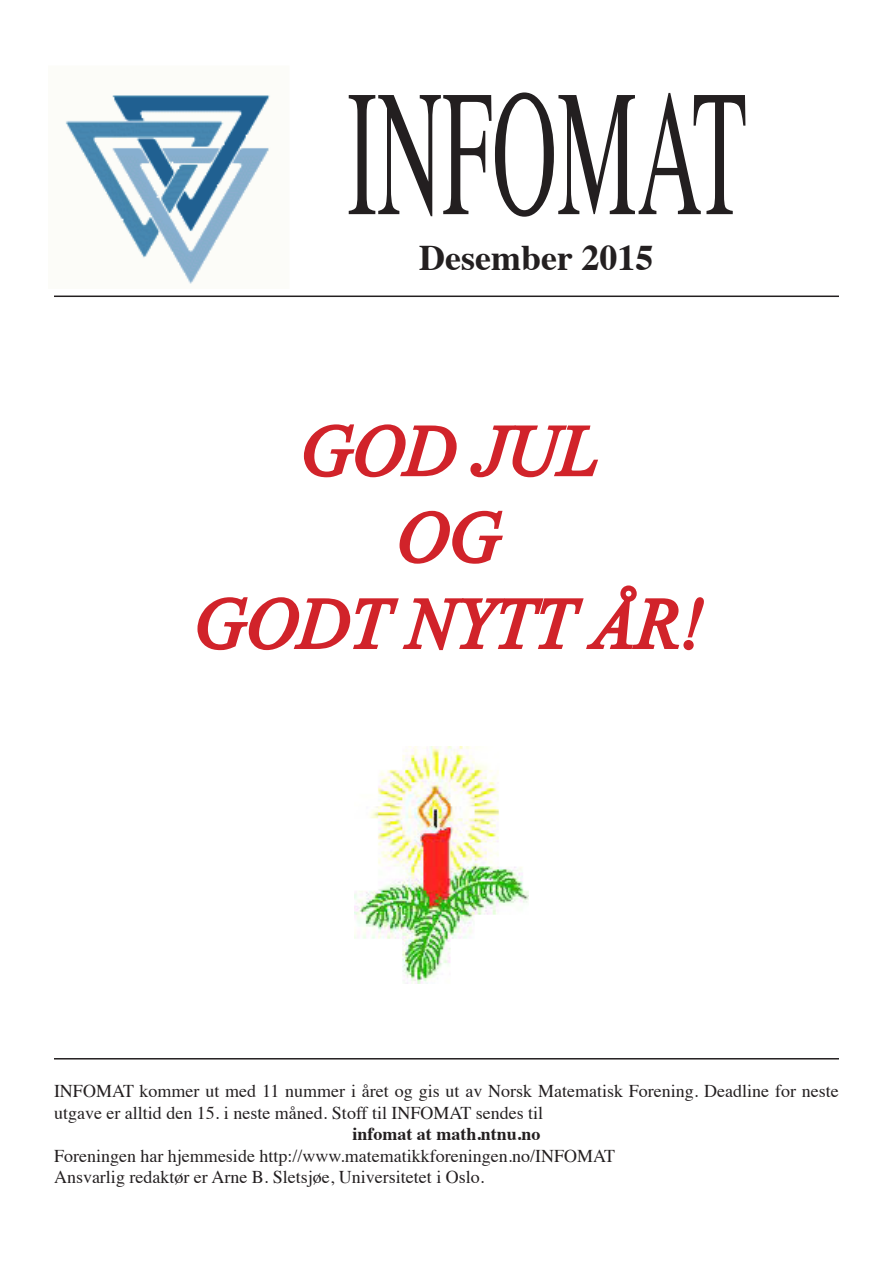
<style>
.page{position:relative;width:893px;height:1263px;background:#fff}
.page>*{position:absolute;margin:0;border:0;box-sizing:border-box;transform-origin:0 0}
.t1{font:180px "Times";color:#231f20;scale:.5 1}
.t2{font:italic 72px "Times New Roman";color:#d1232a}
.t3{font:700 36px "Times";color:#231f20}
.t4{font:18px/21.6px "Times";color:#231f20}
.t5{font:700 18px "Times";color:#231f20}
</style>
<div class="page">
<hr style="left:54px;top:296px;width:785px;height:1px;background:#231f20">
<hr style="left:54px;top:1058px;width:785px;height:1px;background:#231f20">
<img style="left:65px;top:95px;width:205px;height:189px">
<svg style="left:303px;top:424px;width:154px;height:54px"></svg>
<svg style="left:470px;top:425px;width:128px;height:53px"></svg>
<svg style="left:399px;top:510px;width:104px;height:54px"></svg>
<svg style="left:197px;top:585px;width:507px;height:66px"></svg>
<img style="left:354px;top:746px;width:174px;height:237px">
<p class="t1" style="left:347px;top:-15px;width:802px">INFOMAT</p>
<p class="t3" style="left:419px;top:223px;width:236px">Desember 2015</p>
<p class="t2" style="left:300px;top:401px;width:299px">GOD JUL</p>
<p class="t2" style="left:397px;top:487px;width:105px">OG</p>
<p class="t2" style="left:194px;top:574px;width:511px">GODT NYTT ÅR!</p>
<p class="t4" style="left:54px;top:1079px;width:786px">INFOMAT kommer ut med 11 nummer i året og gis ut av Norsk Matematisk Forening. Deadline for neste utgave er alltid den 15. i neste måned. Stoff til INFOMAT sendes til</p>
<p class="t5" style="left:352px;top:1117px;width:190px">infomat at math.ntnu.no</p>
<p class="t4" style="left:54px;top:1143px;width:563px">Foreningen har hjemmeside http://www.matematikkforeningen.no/INFOMAT</p>
<p class="t4" style="left:54px;top:1165px;width:432px">Ansvarlig redaktør er Arne B. Sletsjøe, Universitetet i Oslo.</p>
</div>
